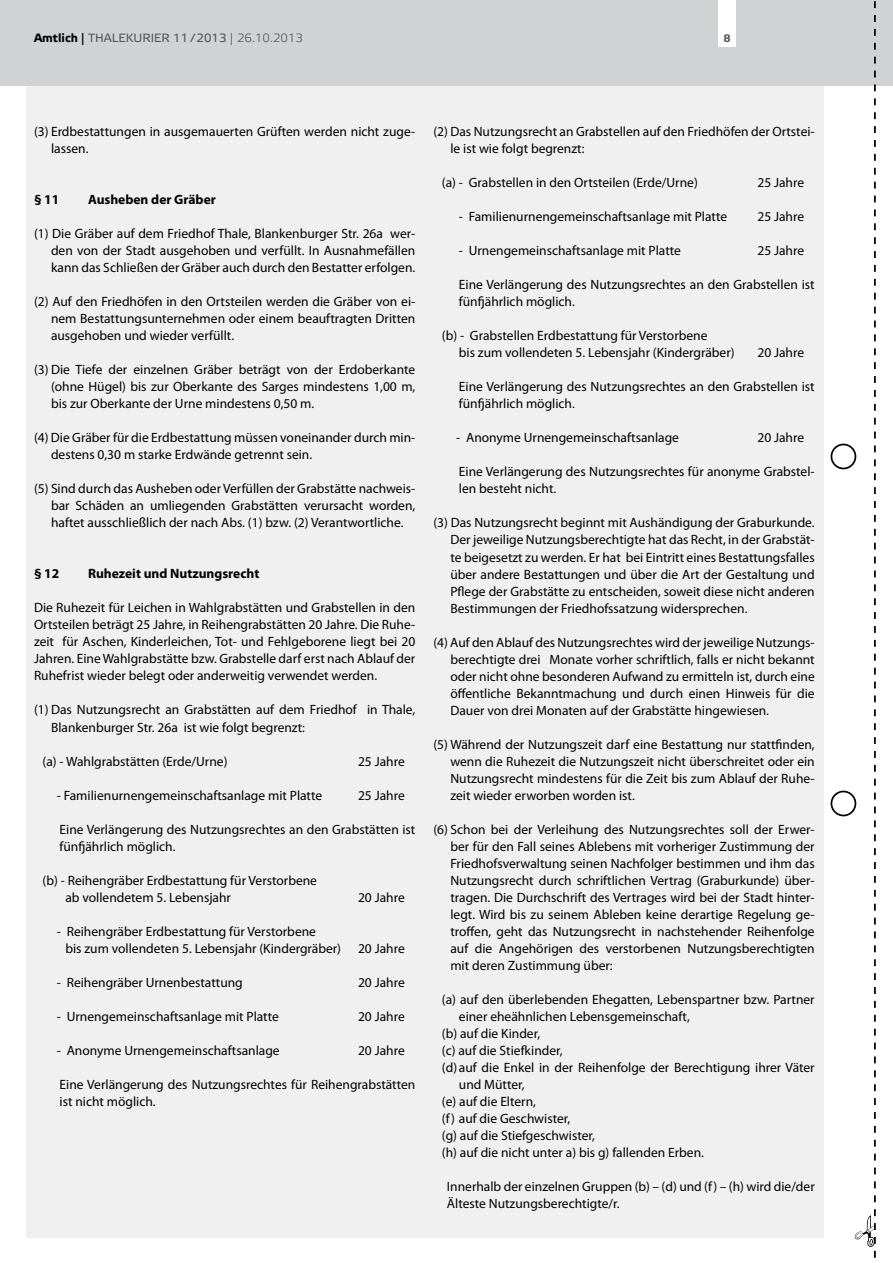
<style>
.page{position:relative;width:893px;height:1263px;background:#fff}
.page>*{position:absolute;margin:0;border:0;box-sizing:border-box;transform-origin:0 0}
.t1{font:13.5px/17px "Myriad Pro";color:#000}
.t2{font:700 13.5px "Myriad Pro";color:#000}
.t3{font:12px "Elektra Text Pro";color:#58585a}
.t4{font:900 10.5px "Diavlo";color:#58585a}
.s1{font-weight:700;color:#000}
.s2{color:#000}
.s3{font-family:"Elektra Light Pro"}
</style>
<div class="page">
<div style="left:27px;top:0;width:797px;height:1237px;background:#f0f0f1"></div>
<div style="left:0;top:0;width:893px;height:85px;background:#d1d2d4"></div>
<div style="left:719px;top:0;width:17px;height:47px;background:#fff"></div>
<svg style="left:855px;top:1px;width:21px;height:1257px"></svg>
<div style="left:831px;top:444px;width:25px;height:25px;border:2px solid #000;border-radius:50%"></div>
<div style="left:831px;top:791px;width:25px;height:25px;border:2px solid #000;border-radius:50%"></div>
<p class="t3" style="left:34px;top:32px;width:270px"><span class="s1">Amtlich</span> <span class="s2">|</span> THALEKURIER 11/2013 <span class="s3">| 26.10.2013</span></p>
<p class="t4" style="left:723px;top:31px;width:9px">8</p>
<p class="t1" style="left:51px;top:123px;width:366px;text-indent:-17px">(3) Erdbestattungen in ausgemauerten Grüften werden nicht zuge&shy;lassen.</p>
<p class="t2" style="left:34px;top:192px;width:27px">§ 11</p>
<p class="t2" style="left:88px;top:192px;width:129px">Ausheben der Gräber</p>
<p class="t1" style="left:51px;top:225px;width:366px;text-align:justify;text-indent:-17px">(1) Die Gräber auf dem Friedhof Thale, Blankenburger Str. 26a wer&shy;den von der Stadt ausgehoben und verfüllt. In Ausnahmefällen kann das Schließen der Gräber auch durch den Bestatter erfolgen.</p>
<p class="t1" style="left:51px;top:293px;width:366px;text-align:justify;text-indent:-17px">(2) Auf den Friedhöfen in den Ortsteilen werden die Gräber von ei&shy;nem Bestattungsunternehmen oder einem beauftragten Dritten ausgehoben und wieder verfüllt.</p>
<p class="t1" style="left:51px;top:361px;width:366px;text-align:justify;text-indent:-17px">(3) Die Tiefe der einzelnen Gräber beträgt von der Erdoberkante (ohne Hügel) bis zur Oberkante des Sarges mindestens 1,00 m, bis zur Oberkante der Urne mindestens 0,50 m.</p>
<p class="t1" style="left:51px;top:430px;width:366px;text-indent:-17px">(4) Die Gräber für die Erdbestattung müssen voneinander durch min&shy;destens 0,30 m starke Erdwände getrennt sein.</p>
<p class="t1" style="left:51px;top:481px;width:366px;text-align:justify;text-indent:-17px">(5) Sind durch das Ausheben oder Verfüllen der Grabstätte nachweis&shy;bar Schäden an umliegenden Grabstätten verursacht worden, haftet ausschließlich der nach Abs. (1) bzw. (2) Verantwortliche.</p>
<p class="t2" style="left:34px;top:566px;width:27px">§ 12</p>
<p class="t2" style="left:88px;top:566px;width:173px">Ruhezeit und Nutzungsrecht</p>
<p class="t1" style="left:34px;top:600px;width:383px;text-align:justify">Die Ruhezeit für Leichen in Wahlgrabstätten und Grabstellen in den Ortsteilen beträgt 25 Jahre, in Reihengrabstätten 20 Jahre. Die Ruhe&shy;zeit für Aschen, Kinderleichen, Tot- und Fehlgeborene liegt bei 20<br>Jahren. Eine Wahlgrabstätte bzw. Grabstelle darf erst nach Ablauf der Ruhefrist wieder belegt oder anderweitig verwendet werden.</p>
<p class="t1" style="left:51px;top:702px;width:366px;text-indent:-17px">(1) Das Nutzungsrecht an Grabstätten auf dem Friedhof in Thale,<br>Blankenburger Str. 26a ist wie folgt begrenzt:</p>
<p class="t1" style="left:43px;top:753px;width:187px">(a) - Wahlgrabstätten (Erde/Urne)</p>
<p class="t1" style="left:358px;top:753px;width:48px">25 Jahre</p>
<p class="t1" style="left:57px;top:787px;width:267px">- Familienurnengemeinschaftsanlage mit Platte</p>
<p class="t1" style="left:358px;top:787px;width:48px">25 Jahre</p>
<p class="t1" style="left:60px;top:821px;width:357px">Eine Verlängerung des Nutzungsrechtes an den Grabstätten ist fünfjährlich möglich.</p>
<p class="t1" style="left:65px;top:872px;width:253px;text-indent:-23px">(b) - Reihengräber Erdbestattung für Verstorbene ab vollendetem 5. Lebensjahr</p>
<p class="t1" style="left:358px;top:889px;width:48px">20 Jahre</p>
<p class="t1" style="left:65px;top:923px;width:277px;text-indent:-9px">- Reihengräber Erdbestattung für Verstorbene<br>bis zum vollendeten 5. Lebensjahr (Kindergräber)</p>
<p class="t1" style="left:358px;top:940px;width:48px">20 Jahre</p>
<p class="t1" style="left:57px;top:974px;width:187px">- Reihengräber Urnenbestattung</p>
<p class="t1" style="left:358px;top:974px;width:48px">20 Jahre</p>
<p class="t1" style="left:57px;top:1008px;width:224px">- Urnengemeinschaftsanlage mit Platte</p>
<p class="t1" style="left:358px;top:1008px;width:48px">20 Jahre</p>
<p class="t1" style="left:57px;top:1042px;width:224px">- Anonyme Urnengemeinschaftsanlage</p>
<p class="t1" style="left:358px;top:1042px;width:48px">20 Jahre</p>
<p class="t1" style="left:60px;top:1076px;width:357px">Eine Verlängerung des Nutzungsrechtes für Reihengrabstätten ist nicht möglich.</p>
<p class="t1" style="left:450px;top:123px;width:366px;text-indent:-17px">(2) Das Nutzungsrecht an Grabstellen auf den Friedhöfen der Ortstei&shy;le ist wie folgt begrenzt:</p>
<p class="t1" style="left:442px;top:174px;width:257px">(a) - Grabstellen in den Ortsteilen (Erde/Urne)</p>
<p class="t1" style="left:757px;top:174px;width:48px">25 Jahre</p>
<p class="t1" style="left:459px;top:209px;width:270px">- Familienurnengemeinschaftsanlage mit Platte</p>
<p class="t1" style="left:757px;top:209px;width:48px">25 Jahre</p>
<p class="t1" style="left:459px;top:243px;width:224px">- Urnengemeinschaftsanlage mit Platte</p>
<p class="t1" style="left:757px;top:243px;width:48px">25 Jahre</p>
<p class="t1" style="left:459px;top:277px;width:357px">Eine Verlängerung des Nutzungsrechtes an den Grabstellen ist fünfjährlich möglich.</p>
<p class="t1" style="left:459px;top:328px;width:277px;text-indent:-17px">(b) - Grabstellen Erdbestattung für Verstorbene<br>bis zum vollendeten 5. Lebensjahr (Kindergräber)</p>
<p class="t1" style="left:757px;top:345px;width:48px">20 Jahre</p>
<p class="t1" style="left:459px;top:379px;width:357px">Eine Verlängerung des Nutzungsrechtes an den Grabstellen ist fünfjährlich möglich.</p>
<p class="t1" style="left:456px;top:430px;width:224px">- Anonyme Urnengemeinschaftsanlage</p>
<p class="t1" style="left:757px;top:430px;width:48px">20 Jahre</p>
<p class="t1" style="left:459px;top:464px;width:357px">Eine Verlängerung des Nutzungsrechtes für anonyme Grabstel&shy;len besteht nicht.</p>
<p class="t1" style="left:450px;top:515px;width:366px;text-align:justify;text-indent:-17px">(3) Das Nutzungsrecht beginnt mit Aushändigung der Graburkunde.<br>Der jeweilige Nutzungsberechtigte hat das Recht, in der Grabstät&shy;te beigesetzt zu werden. Er hat bei Eintritt eines Bestattungsfalles über andere Bestattungen und über die Art der Gestaltung und Pflege der Grabstätte zu entscheiden, soweit diese nicht anderen Bestimmungen der Friedhofssatzung widersprechen.</p>
<p class="t1" style="left:450px;top:634px;width:366px;text-align:justify;text-indent:-17px">(4) Auf den Ablauf des Nutzungsrechtes wird der jeweilige Nutzungs&shy;berechtigte drei Monate vorher schriftlich, falls er nicht bekannt oder nicht ohne besonderen Aufwand zu ermitteln ist, durch eine öffentliche Bekanntmachung und durch einen Hinweis für die Dauer von drei Monaten auf der Grabstätte hingewiesen.</p>
<p class="t1" style="left:450px;top:736px;width:366px;text-align:justify;text-indent:-17px">(5) Während der Nutzungszeit darf eine Bestattung nur stattfinden, wenn die Ruhezeit die Nutzungszeit nicht überschreitet oder ein Nutzungsrecht mindestens für die Zeit bis zum Ablauf der Ruhe&shy;zeit wieder erworben worden ist.</p>
<p class="t1" style="left:450px;top:821px;width:366px;text-align:justify;text-indent:-17px">(6) Schon bei der Verleihung des Nutzungsrechtes soll der Erwer&shy;ber für den Fall seines Ablebens mit vorheriger Zustimmung der Friedhofsverwaltung seinen Nachfolger bestimmen und ihm das Nutzungsrecht durch schriftlichen Vertrag (Graburkunde) über&shy;tragen. Die Durchschrift des Vertrages wird bei der Stadt hinter&shy;legt. Wird bis zu seinem Ableben keine derartige Regelung ge&shy;troffen, geht das Nutzungsrecht in nachstehender Reihenfolge auf die Angehörigen des verstorbenen Nutzungsberechtigten mit deren Zustimmung über:</p>
<p class="t1" style="left:442px;top:991px;width:374px">(a) auf den überlebenden Ehegatten, Lebenspartner bzw. Partner</p>
<p class="t1" style="left:459px;top:1008px;width:232px">einer eheähnlichen Lebensgemeinschaft,</p>
<p class="t1" style="left:442px;top:1025px;width:100px">(b) auf die Kinder,</p>
<p class="t1" style="left:442px;top:1042px;width:122px">(c) auf die Stiefkinder,</p>
<p class="t1" style="left:442px;top:1059px;width:374px">(d) auf die Enkel in der Reihenfolge der Berechtigung ihrer Väter</p>
<p class="t1" style="left:459px;top:1076px;width:67px">und Mütter,</p>
<p class="t1" style="left:442px;top:1093px;width:96px">(e) auf die Eltern,</p>
<p class="t1" style="left:442px;top:1110px;width:130px">(f) auf die Geschwister,</p>
<p class="t1" style="left:442px;top:1127px;width:155px">(g) auf die Stiefgeschwister,</p>
<p class="t1" style="left:442px;top:1144px;width:264px">(h) auf die nicht unter a) bis g) fallenden Erben.</p>
<p class="t1" style="left:447px;top:1178px;width:369px">Innerhalb der einzelnen Gruppen (b) – (d) und (f) – (h) wird die/der<br>Älteste Nutzungsberechtigte/r.</p>
</div>
